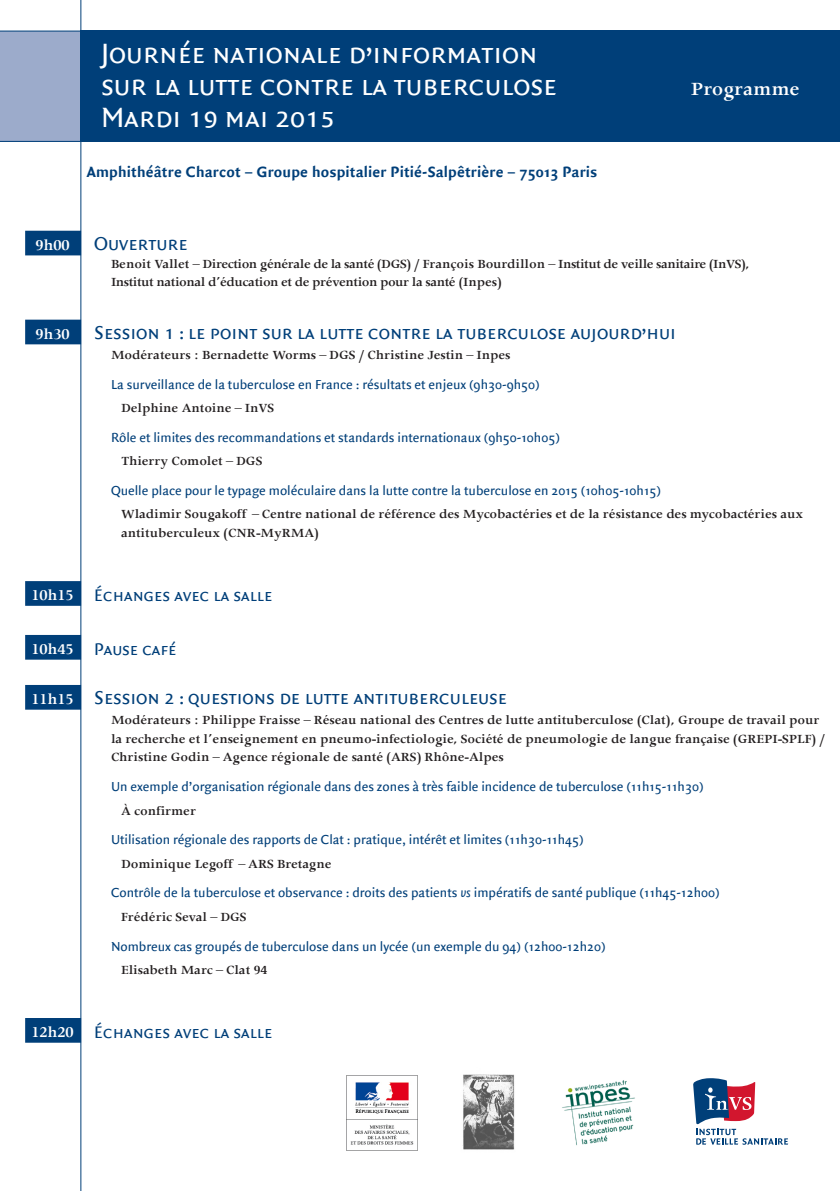
<style>
.page{position:relative;width:840px;height:1191px;background:#fff}
.page>*{position:absolute;margin:0;border:0;box-sizing:border-box;transform-origin:0 0}
.MenP_Titre1{font:30px "Quadraat Sans Caps";color:#fff}
.Menp_TexteBandeauBle{font:600 21px "Apollo";color:#fff}
.Titre_Heures{font:20px "Quadraat Sans Caps";color:#003f79}
.Titre_Heures-2{font:18px "Quadraat Sans Caps";color:#003f79}
.Titre_pays{font:700 16px "Quadraat Sans";letter-spacing:.01em;color:#003f79}
.MenP_AuteursInterven{font:14px "Quadraat Sans";color:#003f79}
.MenP_AuteursInterven-2{font:600 14px/18.4px "Apollo";color:#231f20}
.MenP_AuteursInterven-3{font:600 14px/18.2px "Apollo";letter-spacing:-.025em;color:#231f20}
.s1{font-family:"Apollo";font-weight:600;font-size:16.8px;color:#fff}
.s2{font-style:italic}
</style>
<div class="page">
<div style="left:0;top:31px;width:80px;height:111px;background:#9cabcb"></div>
<div style="left:80px;top:31px;width:759px;height:111px;background:#003f79"></div>
<svg style="left:693px;top:1078px;width:94px;height:66px"></svg>
<hr style="left:80px;top:0;width:1px;height:1191px;background:#003f79">
<div style="left:25px;top:231px;width:56px;height:24px;background:#003f79"></div>
<div style="left:25px;top:320px;width:56px;height:24px;background:#003f79"></div>
<div style="left:25px;top:581px;width:56px;height:25px;background:#003f79"></div>
<div style="left:25px;top:635px;width:56px;height:24px;background:#003f79"></div>
<div style="left:25px;top:685px;width:56px;height:24px;background:#003f79"></div>
<div style="left:25px;top:1018px;width:56px;height:24px;background:#003f79"></div>
<img style="left:562px;top:1080px;width:73px;height:66px">
<img style="left:462px;top:1074px;width:53px;height:76px">
<img style="left:346px;top:1075px;width:71px;height:75px">
<p class="MenP_Titre1" style="left:101px;top:36px;width:438px">Journée nationale d’information</p>
<p class="MenP_Titre1" style="left:101px;top:68px;width:457px">sur la lutte contre la tuberculose</p>
<p class="MenP_Titre1" style="left:101px;top:100px;width:236px">Mardi 19 mai 2015</p>
<p class="Titre_pays" style="left:87px;top:162px;width:512px">Amphithéâtre Charcot – Groupe hospitalier Pitié-Salpêtrière – 75013 Paris</p>
<p class="Menp_TexteBandeauBle" style="left:690px;top:76px;width:110px">Programme</p>
<p class="Titre_Heures" style="left:35px;top:232px;width:154px"><span class="s1">9h00</span> Ouverture</p>
<p class="MenP_AuteursInterven-3" style="left:111px;top:254px;width:640px">Benoit Vallet – Direction générale de la santé (DGS) / François Bourdillon – Institut de veille sanitaire (InVS),<br>Institut national d’éducation et de prévention pour la santé (Inpes)</p>
<p class="Titre_Heures" style="left:35px;top:321px;width:641px"><span class="s1">9h30</span> Session 1 : le point sur la lutte contre la tuberculose aujourd’hui</p>
<p class="MenP_AuteursInterven-2" style="left:111px;top:345px;width:400px">Modérateurs : Bernadette Worms – DGS / Christine Jestin – Inpes</p>
<p class="MenP_AuteursInterven" style="left:111px;top:376px;width:430px">La surveillance de la tuberculose en France : résultats et enjeux (9h30-9h50)</p>
<p class="MenP_AuteursInterven-2" style="left:121px;top:398px;width:155px">Delphine Antoine – InVS</p>
<p class="MenP_AuteursInterven" style="left:111px;top:429px;width:450px">Rôle et limites des recommandations et standards internationaux (9h50-10h05)</p>
<p class="MenP_AuteursInterven-2" style="left:121px;top:452px;width:143px">Thierry Comolet – DGS</p>
<p class="MenP_AuteursInterven" style="left:111px;top:482px;width:551px">Quelle place pour le typage moléculaire dans la lutte contre la tuberculose en 2015 (10h05-10h15)</p>
<p class="MenP_AuteursInterven-2" style="left:121px;top:505px;width:683px">Wladimir Sougakoff – Centre national de référence des Mycobactéries et de la résistance des mycobactéries aux antituberculeux (CNR-MyRMA)</p>
<p class="Titre_Heures-2" style="left:31px;top:585px;width:242px"><span class="s1">10h15</span> Échanges avec la salle</p>
<p class="Titre_Heures-2" style="left:31px;top:638px;width:146px"><span class="s1">10h45</span> Pause café</p>
<p class="Titre_Heures" style="left:31px;top:686px;width:477px"><span class="s1">11h15</span> Session 2 : questions de lutte antituberculeuse</p>
<p class="MenP_AuteursInterven-2" style="left:111px;top:711px;width:714px">Modérateurs : Philippe Fraisse – Réseau national des Centres de lutte antituberculose (Clat), Groupe de travail pour la recherche et l’enseignement en pneumo-infectiologie, Société de pneumologie de langue française (GREPI-SPLF) /<br>Christine Godin – Agence régionale de santé (ARS) Rhône-Alpes</p>
<p class="MenP_AuteursInterven" style="left:111px;top:778px;width:594px">Un exemple d’organisation régionale dans des zones à très faible incidence de tuberculose (11h15-11h30)</p>
<p class="MenP_AuteursInterven-2" style="left:121px;top:801px;width:76px">À confirmer</p>
<p class="MenP_AuteursInterven" style="left:111px;top:832px;width:474px">Utilisation régionale des rapports de Clat : pratique, intérêt et limites (11h30-11h45)</p>
<p class="MenP_AuteursInterven-2" style="left:121px;top:854px;width:212px">Dominique Legoff – ARS Bretagne</p>
<p class="MenP_AuteursInterven" style="left:111px;top:885px;width:610px">Contrôle de la tuberculose et observance : droits des patients <span class="s2">vs</span> impératifs de santé publique (11h45-12h00)</p>
<p class="MenP_AuteursInterven-2" style="left:121px;top:907px;width:127px">Frédéric Seval – DGS</p>
<p class="MenP_AuteursInterven" style="left:111px;top:938px;width:496px">Nombreux cas groupés de tuberculose dans un lycée (un exemple du 94) (12h00-12h20)</p>
<p class="MenP_AuteursInterven-2" style="left:121px;top:960px;width:147px">Elisabeth Marc – Clat 94</p>
<p class="Titre_Heures-2" style="left:31px;top:1021px;width:242px"><span class="s1">12h20</span> Échanges avec la salle</p>
</div>
